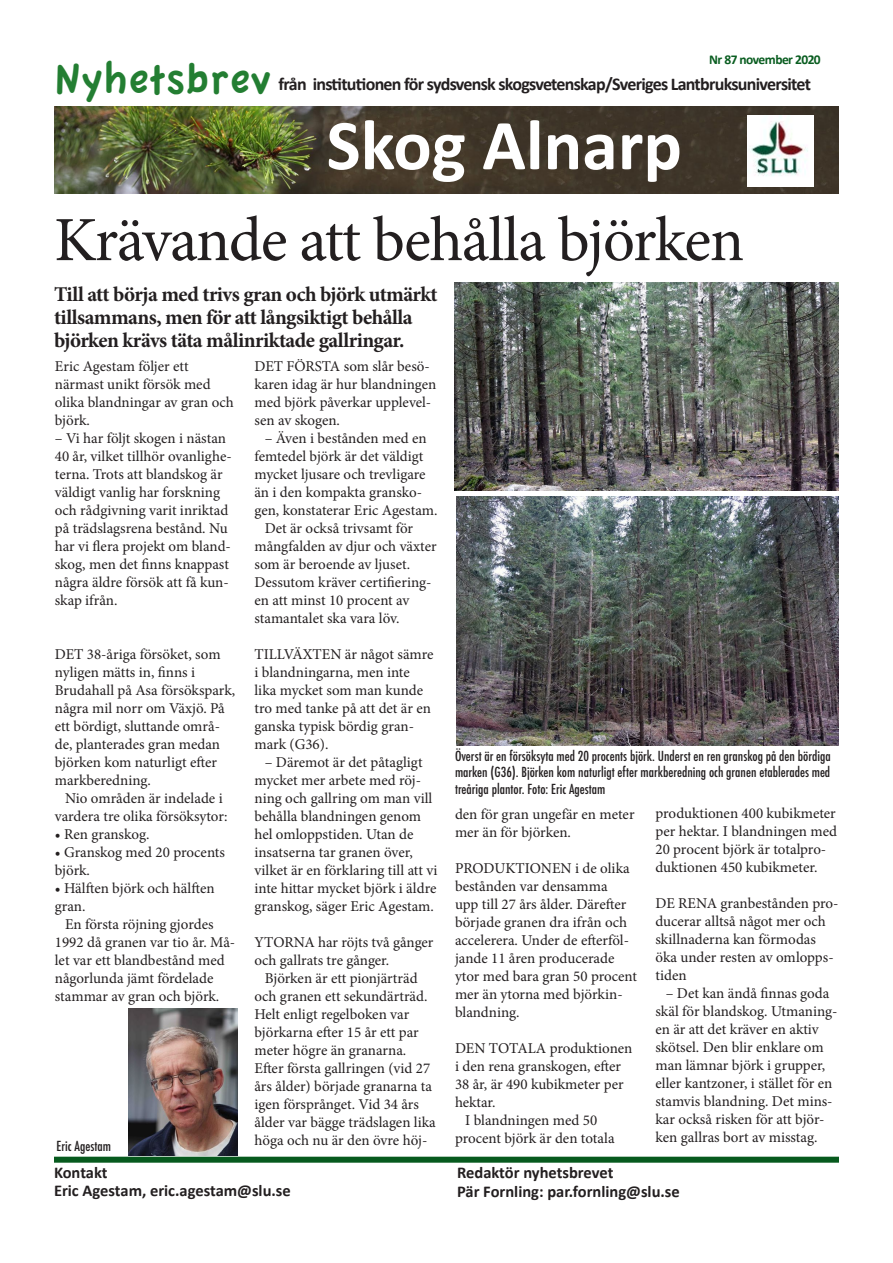
<style>
.page{position:relative;width:893px;height:1263px;background:#fff}
.page>*{position:absolute;margin:0;border:0;box-sizing:border-box;transform-origin:0 0}
.t1{font:700 72px "Calibri";color:#fff}
.t2{font:63px "Minion Pro";letter-spacing:-.025em;color:#231f20}
.t3{font:45px "Apple Casual";color:#237e32}
.t4{font:700 21px/23.2px "Minion Pro";letter-spacing:-.025em;color:#231f20}
.t5{font:700 18px "Calibri";letter-spacing:-.04em;color:#231f20}
.t6{font:700 16.5px/18px "Calibri";color:#231f20}
.t7{font:15px/18px "Minion Pro";color:#231f20}
.t8{font:500 condensed 13.5px/16.2px "Futura";color:#231f20;text-align:justify}
.t9{font:700 13.5px "Calibri";letter-spacing:-.04em;color:#095d20}
</style>
<div class="page">
<img style="left:54px;top:107px;width:785px;height:87px">
<img style="left:747px;top:115px;width:66px;height:72px">
<div style="left:54px;top:1157px;width:785px;height:6px;background:#075a1e"></div>
<img style="left:456px;top:496px;width:383px;height:250px">
<img style="left:455px;top:282px;width:384px;height:209px">
<img style="left:129px;top:1009px;width:108px;height:146px">
<h3 class="t3" style="left:54px;top:57px;width:219px">Nyhetsbrev</h3>
<p class="t9" style="left:709px;top:51px;width:113px">Nr 87 november 2020</p>
<p class="t5" style="left:279px;top:73px;width:534px">från institutionen för sydsvensk skogsvetenskap/Sveriges Lantbruksuniversitet</p>
<h1 class="t1" style="left:327px;top:101px;width:357px">Skog Alnarp</h1>
<h2 class="t2" style="left:54px;top:198px;width:692px">Krävande att behålla björken</h2>
<h3 class="t4" style="left:54px;top:282px;width:385px">Till att börja med trivs gran och björk utmärkt tillsammans, men för att långsiktigt behålla björken krävs täta målinriktade gallringar.</h3>
<p class="t7" style="left:55px;top:358px;width:180px">Eric Agestam följer ett närmast unikt försök med olika blandningar av gran och björk.</p>
<p class="t7" style="left:55px;top:430px;width:178px">– Vi har följt skogen i nästan<br>40 år, vilket tillhör ovanlighe&shy;terna. Trots att blandskog är väldigt vanlig har forskning och rådgivning varit inriktad på trädslagsrena bestånd. Nu har vi flera projekt om bland&shy;skog, men det finns knappast några äldre försök att få kun&shy;skap ifrån.</p>
<p class="t7" style="left:55px;top:646px;width:182px">DET 38-åriga försöket, som nyligen mätts in, finns i<br>Brudahall på Asa försökspark, några mil norr om Växjö. På ett bördigt, sluttande områ&shy;de, planterades gran medan björken kom naturligt efter markberedning.</p>
<p class="t7" style="left:55px;top:790px;width:174px;text-align:center">Nio områden är indelade i vardera tre olika försöksytor:</p>
<p class="t7" style="left:55px;top:826px;width:96px">• Ren granskog.</p>
<p class="t7" style="left:55px;top:844px;width:172px">• Granskog med 20 procents björk.</p>
<p class="t7" style="left:55px;top:880px;width:161px">• Hälften björk och hälften gran.</p>
<p class="t7" style="left:55px;top:916px;width:182px;text-indent:10px">En första röjning gjordes<br>1992 då granen var tio år. Må&shy;let var ett blandbestånd med någorlunda jämt fördelade stammar av gran och björk.</p>
<p class="t7" style="left:254px;top:357px;width:183px">DET FÖRSTA som slår besö&shy;karen idag är hur blandningen med björk påverkar upplevel&shy;sen av skogen.</p>
<p class="t7" style="left:265px;top:429px;width:164px">– Även i bestånden med en</p>
<p class="t7" style="left:254px;top:447px;width:170px">femtedel björk är det väldigt</p>
<p class="t7" style="left:254px;top:465px;width:173px">mycket ljusare och trevligare</p>
<p class="t7" style="left:254px;top:483px;width:169px">än i den kompakta gransko-</p>
<p class="t7" style="left:254px;top:501px;width:185px">gen, konstaterar Eric Agestam.</p>
<p class="t7" style="left:265px;top:519px;width:150px">Det är också trivsamt för</p>
<p class="t7" style="left:254px;top:537px;width:184px">mångfalden av djur och växter</p>
<p class="t7" style="left:254px;top:555px;width:157px">som är beroende av ljuset.</p>
<p class="t7" style="left:254px;top:573px;width:178px">Dessutom kräver certifiering-</p>
<p class="t7" style="left:254px;top:591px;width:157px">en att minst 10 procent av</p>
<p class="t7" style="left:254px;top:609px;width:146px">stamantalet ska vara löv.</p>
<p class="t7" style="left:254px;top:645px;width:181px">TILLVÄXTEN är något sämre i blandningarna, men inte lika mycket som man kunde tro med tanke på att det är en ganska typisk bördig gran&shy;mark (G36).</p>
<p class="t7" style="left:254px;top:753px;width:184px;text-indent:10px">– Däremot är det påtagligt mycket mer arbete med röj&shy;ning och gallring om man vill behålla blandningen genom hel omloppstiden. Utan de insatserna tar granen över, vilket är en förklaring till att vi inte hittar mycket björk i äldre granskog, säger Eric Agestam.</p>
<p class="t7" style="left:254px;top:933px;width:181px">YTORNA har röjts två gånger och gallrats tre gånger.</p>
<p class="t7" style="left:254px;top:969px;width:183px;text-indent:10px">Björken är ett pionjärträd och granen ett sekundärträd.<br>Helt enligt regelboken var björkarna efter 15 år ett par meter högre än granarna.<br>Efter första gallringen (vid 27 års ålder) började granarna ta igen försprånget. Vid 34 års ålder var bägge trädslagen lika höga och nu är den övre höj-</p>
<p class="t8" style="left:455px;top:748px;width:377px">Överst är en försöksyta med 20 procents björk. Underst en ren granskog på den bördiga marken (G36). Björken kom naturligt efter markberedning och granen etablerades med treåriga plantor. Foto: Eric Agestam</p>
<p class="t7" style="left:655px;top:804px;width:183px">produktionen 400 kubikmeter per hektar. I blandningen med<br>20 procent björk är totalpro&shy;duktionen 450 kubikmeter.</p>
<p class="t7" style="left:655px;top:894px;width:184px">DE RENA granbestånden pro&shy;ducerar alltså något mer och skillnaderna kan förmodas öka under resten av omlopps&shy;tiden</p>
<p class="t7" style="left:655px;top:984px;width:184px;text-indent:10px">– Det kan ändå finnas goda skäl för blandskog. Utmaning&shy;en är att det kräver en aktiv skötsel. Den blir enklare om man lämnar björk i grupper, eller kantzoner, i stället för en stamvis blandning. Det mins&shy;kar också risken för att björ&shy;ken gallras bort av misstag.</p>
<p class="t7" style="left:455px;top:805px;width:181px">den för gran ungefär en meter mer än för björken.</p>
<p class="t7" style="left:455px;top:859px;width:184px">PRODUKTIONEN i de olika bestånden var densamma<br>upp till 27 års ålder. Därefter började granen dra ifrån och accelerera. Under de efterföl&shy;jande 11 åren producerade ytor med bara gran 50 procent mer än ytorna med björkin&shy;blandning.</p>
<p class="t7" style="left:455px;top:1039px;width:179px">DEN TOTALA produktionen</p>
<p class="t7" style="left:455px;top:1057px;width:168px">i den rena granskogen, efter</p>
<p class="t7" style="left:455px;top:1075px;width:170px">38 år, är 490 kubikmeter per</p>
<p class="t7" style="left:455px;top:1093px;width:42px">hektar.</p>
<p class="t7" style="left:465px;top:1111px;width:133px">I blandningen med 50</p>
<p class="t7" style="left:455px;top:1129px;width:161px">procent björk är den totala</p>
<p class="t8" style="left:57px;top:1137px;width:56px">Eric Agestam</p>
<p class="t6" style="left:54px;top:1163px;width:238px">Kontakt<br>Eric Agestam, eric.agestam@slu.se</p>
<p class="t6" style="left:457px;top:1162px;width:224px;line-height:19.5px">Redaktör nyhetsbrevet<br>Pär Fornling: par.fornling@slu.se</p>
</div>
